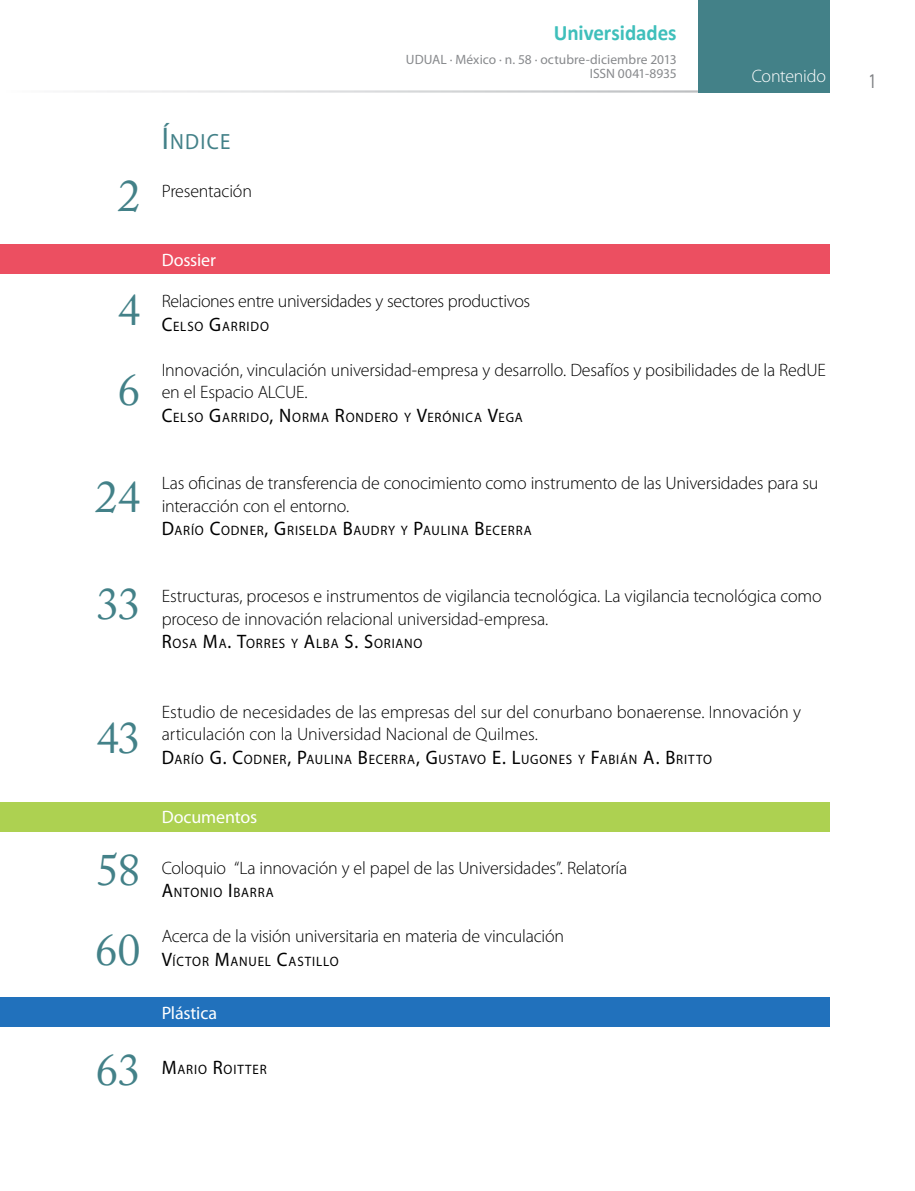
<style>
.page{position:relative;width:915px;height:1191px;background:#fff}
.page>*{position:absolute;margin:0;border:0;box-sizing:border-box;transform-origin:0 0}
.t1{font:45px/80.2px "Adobe Caslon Pro";letter-spacing:-.015em;color:#438188}
.t2{font:700 22.05px "Calibri";letter-spacing:-.005em;color:#3fbfbb;scale:.95 1}
.t3{font:22.05px "Myriad Pro";color:#438188;scale:.95 1}
.t4{font:21px "Myriad Pro";color:#808285;scale:.75 1}
.t5{font:300 18px/22.5px "Myriad Pro";letter-spacing:-.01em;color:#000}
.t6{font:18px "Myriad Pro";letter-spacing:-.01em;color:#fff}
.t7{font:300 18px "Myriad Pro";letter-spacing:-.015em;color:#fff}
.t8{font:13.65px "Myriad Pro";letter-spacing:.06em;color:#000;scale:.95 1}
.t9{font:13.5px/13.5px "Myriad Pro";color:#888a8d;text-align:right}
.s1{font-size:31.5px}
.s2{font-size:19.5px}
</style>
<div class="page">
<div style="left:697px;top:0;width:132px;height:93px;background:#438188"></div>
<div style="left:0;top:244px;width:829px;height:30px;background:#ec4f61"></div>
<div style="left:0;top:997px;width:829px;height:30px;background:#2171bc"></div>
<div style="left:0;top:801px;width:829px;height:30px;background:#add151"></div>
<p class="t3" style="left:162px;top:128px;width:74px"><span class="s1">Í</span>NDICE</p>
<h1 class="t1" style="left:118px;top:156px;width:24px">2</h1>
<p class="t5" style="left:162px;top:180px;width:92px">Presentación</p>
<p class="t6" style="left:162px;top:249px;width:56px">Dossier</p>
<p class="t2" style="left:553px;top:19px;width:131px">Universidades</p>
<p class="t9" style="left:406px;top:53px;width:272px">UDUAL · México · n. 58 · octubre-diciembre 2013<br>ISSN 0041-8935</p>
<p class="t7" style="left:751px;top:66px;width:76px">Contenido</p>
<h1 class="t1" style="left:118px;top:269px;width:24px">4<br>6</h1>
<p class="t5" style="left:162px;top:290px;width:370px">Relaciones entre universidades y sectores productivos</p>
<p class="t8" style="left:162px;top:317px;width:114px"><span class="s2">C</span>ELSO <span class="s2">G</span>ARRIDO</p>
<p class="t5" style="left:162px;top:358px;width:665px">Innovación, vinculación universidad-empresa y desarrollo. Desafíos y posibilidades de la RedUE en el Espacio ALCUE.</p>
<p class="t8" style="left:162px;top:408px;width:381px"><span class="s2">C</span>ELSO <span class="s2">G</span>ARRIDO<span class="s2">, N</span>ORMA <span class="s2">R</span>ONDERO Y <span class="s2">V</span>ERÓNICA <span class="s2">V</span>EGA</p>
<h1 class="t1" style="left:95px;top:457px;width:47px">24</h1>
<p class="t5" style="left:162px;top:471px;width:658px">Las oficinas de transferencia de conocimiento como instrumento de las Universidades para su interacción con el entorno.</p>
<p class="t8" style="left:162px;top:522px;width:391px"><span class="s2">D</span>ARÍO <span class="s2">C</span>ODNER<span class="s2">, G</span>RISELDA <span class="s2">B</span>AUDRY Y <span class="s2">P</span>AULINA <span class="s2">B</span>ECERRA</p>
<h1 class="t1" style="left:96px;top:564px;width:45px">33</h1>
<p class="t5" style="left:162px;top:585px;width:661px">Estructuras, procesos e instrumentos de vigilancia tecnológica. La vigilancia tecnológica como proceso de innovación relacional universidad-empresa.</p>
<p class="t8" style="left:162px;top:635px;width:276px"><span class="s2">R</span>OSA <span class="s2">M</span>A<span class="s2">. T</span>ORRES Y <span class="s2">A</span>LBA <span class="s2">S. S</span>ORIANO</p>
<h1 class="t1" style="left:96px;top:697px;width:45px">43</h1>
<h1 class="t1" style="left:95px;top:829px;width:47px">58<br>60</h1>
<p class="t5" style="left:162px;top:700px;width:640px">Estudio de necesidades de las empresas del sur del conurbano bonaerense. Innovación y articulación con la Universidad Nacional de Quilmes.</p>
<p class="t8" style="left:162px;top:750px;width:580px"><span class="s2">D</span>ARÍO <span class="s2">G. C</span>ODNER<span class="s2">, P</span>AULINA <span class="s2">B</span>ECERRA<span class="s2">, G</span>USTAVO <span class="s2">E. L</span>UGONES Y <span class="s2">F</span>ABIÁN <span class="s2">A. B</span>RITTO</p>
<p class="t6" style="left:162px;top:806px;width:97px">Documentos</p>
<p class="t5" style="left:162px;top:856px;width:467px">Coloquio “La innovación y el papel de las Universidades”. Relatoría</p>
<p class="t8" style="left:162px;top:884px;width:119px"><span class="s2">A</span>NTONIO <span class="s2">I</span>BARRA</p>
<p class="t5" style="left:162px;top:924px;width:404px">Acerca de la visión universitaria en materia de vinculación</p>
<p class="t8" style="left:162px;top:952px;width:188px"><span class="s2">V</span>ÍCTOR <span class="s2">M</span>ANUEL <span class="s2">C</span>ASTILLO</p>
<p class="t6" style="left:162px;top:1002px;width:57px">Plástica</p>
<h1 class="t1" style="left:96px;top:1029px;width:46px">63</h1>
<p class="t8" style="left:162px;top:1061px;width:112px"><span class="s2">M</span>ARIO <span class="s2">R</span>OITTER</p>
<p class="t4" style="left:868px;top:68px;width:12px">1</p>
</div>
